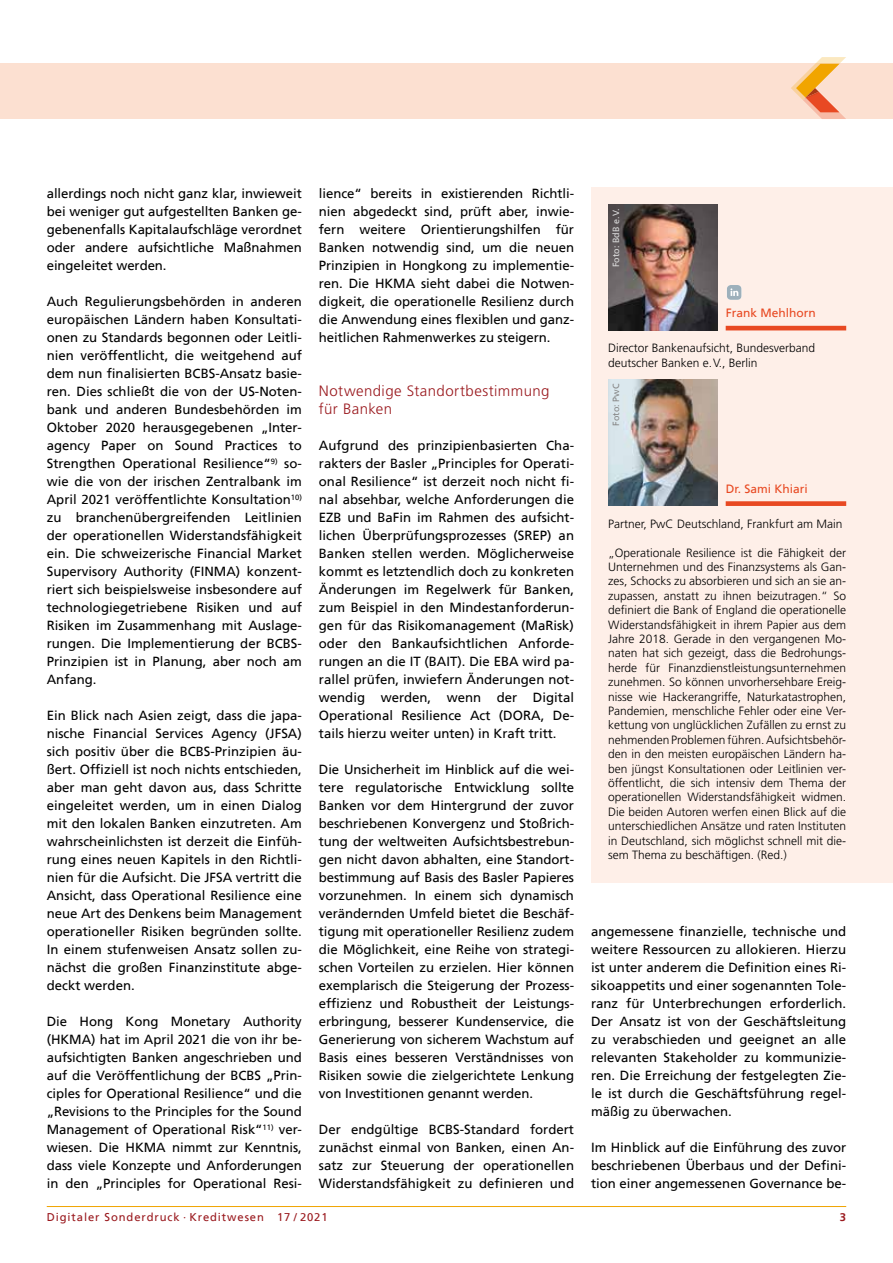
<style>
.page{position:relative;width:893px;height:1263px;background:#fff}
.page>*{position:absolute;margin:0;border:0;box-sizing:border-box;transform-origin:0 0}
.Zwischenüberschrift{font:300 15px/18px "Frutiger";letter-spacing:.03em;color:#9a191e}
.Fließtext{font:13.2px/18px "Frutiger";color:#000;text-align:justify}
.Vorspann{font:300 12px/14.4px "Frutiger";color:#000;text-align:justify}
.Autoreninformation{font:300 12px/14.4px "Frutiger";color:#000}
.Autor_Bild_2_Autoren{font:12px "Frutiger";color:#e84922}
.t1{font:11.25px "Frutiger";letter-spacing:.08em;color:#9a191e}
.t2{font:700 11.25px "Frutiger";color:#9a191e}
.Fußnote{font:9px "Frutiger";color:#dadada}
.Fußnote-2{font:9px "Frutiger";color:#878787}
</style>
<div class="page">
<hr style="left:47px;top:1206px;width:799px;height:1px;background:#f0a400">
<div style="left:0;top:64px;width:893px;height:55px;background:#fce0d1"></div>
<svg style="left:791px;top:57px;width:55px;height:62px"></svg>
<div style="left:591px;top:187px;width:302px;height:695px;background:#feefe8"></div>
<img style="left:608px;top:204px;width:109px;height:126px">
<hr style="left:726px;top:326px;width:120px;height:4px;background:#e84922">
<svg style="left:727px;top:285px;width:15px;height:15px"></svg>
<img style="left:608px;top:380px;width:109px;height:126px">
<div style="left:726px;top:501px;width:120px;height:5px;background:#e84922"></div>
<p class="Fließtext" style="left:47px;top:185px;width:257px">allerdings noch nicht ganz klar, inwieweit bei weniger gut aufgestellten Banken ge&shy;gebenenfalls Kapitalaufschläge verordnet oder andere aufsichtliche Maßnahmen eingeleitet werden.</p>
<p class="Fließtext" style="left:47px;top:293px;width:257px">Auch Regulierungsbehörden in anderen europäischen Ländern haben Konsultati&shy;onen zu Standards begonnen oder Leitli&shy;nien veröffentlicht, die weitgehend auf dem nun finalisierten BCBS-Ansatz basie&shy;ren. Dies schließt die von der US-Noten&shy;bank und anderen Bundesbehörden im Oktober 2020 herausgegebenen „Inter&shy;agency Paper on Sound Practices to Strengthen Operational Resilience“<sup>9)</sup> so&shy;wie die von der irischen Zentralbank im April 2021 veröffentlichte Konsultation<sup>10) </sup>zu branchenübergreifenden Leitlinien der operationellen Widerstandsfähigkeit ein. Die schweizerische Financial Market Supervisory Authority (FINMA) konzent&shy;riert sich beispielsweise insbesondere auf technologiegetriebene Risiken und auf Risiken im Zusammenhang mit Auslage&shy;rungen. Die Implementierung der BCBS-Prinzipien ist in Planung, aber noch am Anfang.</p>
<p class="Fließtext" style="left:47px;top:707px;width:257px">Ein Blick nach Asien zeigt, dass die japa&shy;nische Financial Services Agency (JFSA) sich positiv über die BCBS-Prinzipien äu&shy;ßert. Offiziell ist noch nichts entschieden, aber man geht davon aus, dass Schritte eingeleitet werden, um in einen Dialog mit den lokalen Banken einzutreten. Am wahrscheinlichsten ist derzeit die Einfüh&shy;rung eines neuen Kapitels in den Richtli&shy;nien für die Aufsicht. Die JFSA vertritt die Ansicht, dass Operational Resilience eine neue Art des Denkens beim Management operationeller Risiken begründen sollte.<br>In einem stufenweisen Ansatz sollen zu&shy;nächst die großen Finanzinstitute abge&shy;deckt werden.</p>
<p class="Fließtext" style="left:47px;top:1013px;width:257px">Die Hong Kong Monetary Authority (HKMA) hat im April 2021 die von ihr be&shy;aufsichtigten Banken angeschrieben und auf die Veröffentlichung der BCBS „Prin&shy;ciples for Operational Resilience“ und die „Revisions to the Principles for the Sound Management of Operational Risk“<sup>11)</sup> ver&shy;wiesen. Die HKMA nimmt zur Kenntnis, dass viele Konzepte und Anforderungen in den „Principles for Operational Resi-</p>
<p class="Fließtext" style="left:319px;top:185px;width:257px">lience“ bereits in existierenden Richtli&shy;nien abgedeckt sind, prüft aber, inwie&shy;fern weitere Orientierungshilfen für Banken notwendig sind, um die neuen Prinzipien in Hongkong zu implementie&shy;ren. Die HKMA sieht dabei die Notwen&shy;digkeit, die operationelle Resilienz durch die Anwendung eines flexiblen und ganz&shy;heitlichen Rahmenwerkes zu steigern.</p>
<p class="Zwischenüberschrift" style="left:319px;top:382px;width:232px">Notwendige Standortbestimmung für Banken</p>
<p class="Fließtext" style="left:319px;top:437px;width:257px">Aufgrund des prinzipienbasierten Cha&shy;rakters der Basler „Principles for Operati&shy;onal Resilience“ ist derzeit noch nicht fi&shy;nal absehbar, welche Anforderungen die EZB und BaFin im Rahmen des aufsicht&shy;lichen Überprüfungsprozesses (SREP) an Banken stellen werden. Möglicherweise kommt es letztendlich doch zu konkreten Änderungen im Regelwerk für Banken, zum Beispiel in den Mindestanforderun&shy;gen für das Risikomanagement (MaRisk) oder den Bankaufsichtlichen Anforde&shy;rungen an die IT (BAIT). Die EBA wird pa&shy;rallel prüfen, inwiefern Änderungen not&shy;wendig werden, wenn der Digital Operational Resilience Act (DORA, De&shy;tails hierzu weiter unten) in Kraft tritt.</p>
<p class="Fließtext" style="left:319px;top:761px;width:257px">Die Unsicherheit im Hinblick auf die wei&shy;tere regulatorische Entwicklung sollte Banken vor dem Hintergrund der zuvor beschriebenen Konvergenz und Stoßrich&shy;tung der weltweiten Aufsichtsbestrebun&shy;gen nicht davon abhalten, eine Standort&shy;bestimmung auf Basis des Basler Papieres vorzunehmen. In einem sich dynamisch verändernden Umfeld bietet die Beschäf&shy;tigung mit operationeller Resilienz zudem die Möglichkeit, eine Reihe von strategi&shy;schen Vorteilen zu erzielen. Hier können exemplarisch die Steigerung der Prozess&shy;effizienz und Robustheit der Leistungs&shy;erbringung, besserer Kundenservice, die Generierung von sicherem Wachstum auf Basis eines besseren Verständnisses von Risiken sowie die zielgerichtete Lenkung von Investitionen genannt werden.</p>
<p class="Fließtext" style="left:319px;top:1121px;width:257px">Der endgültige BCBS-Standard fordert zunächst einmal von Banken, einen An&shy;satz zur Steuerung der operationellen Widerstandsfähigkeit zu definieren und</p>
<p class="Fußnote" style="left:612px;top:267px;width:60px;rotate:-90deg">Foto: BdB e.V.</p>
<p class="Autor_Bild_2_Autoren" style="left:726px;top:308px;width:92px">Frank Mehlhorn</p>
<p class="Autoreninformation" style="left:608px;top:341px;width:209px">Director Bankenaufsicht, Bundesverband deutscher Banken e.V., Berlin</p>
<p class="Fußnote-2" style="left:612px;top:426px;width:44px;rotate:-90deg">Foto: PwC</p>
<p class="Autor_Bild_2_Autoren" style="left:726px;top:483px;width:84px">Dr. Sami Khiari</p>
<p class="Autoreninformation" style="left:608px;top:517px;width:236px">Partner, PwC Deutschland, Frankfurt am Main</p>
<p class="Vorspann" style="left:608px;top:545px;width:240px">„Operationale Resilience ist die Fähigkeit der Unternehmen und des Finanzsystems als Gan&shy;zes, Schocks zu absorbieren und sich an sie an&shy;zupassen, anstatt zu ihnen beizutragen.“ So definiert die Bank of England die operationelle Widerstandsfähigkeit in ihrem Papier aus dem Jahre 2018. Gerade in den vergangenen Mo&shy;naten hat sich gezeigt, dass die Bedrohungs&shy;herde für Finanzdienstleistungsunternehmen zunehmen. So können unvorhersehbare Ereig&shy;nisse wie Hackerangriffe, Naturkatastrophen, Pandemien, menschliche Fehler oder eine Ver&shy;kettung von unglücklichen Zufällen zu ernst zu nehmenden Problemen führen. Aufsichtsbehör&shy;den in den meisten europäischen Ländern ha&shy;ben jüngst Konsultationen oder Leitlinien ver&shy;öffentlicht, die sich intensiv dem Thema der operationellen Widerstandsfähigkeit widmen.<br>Die beiden Autoren werfen einen Blick auf die unterschiedlichen Ansätze und raten Instituten in Deutschland, sich möglichst schnell mit die&shy;sem Thema zu beschäftigen. (Red.)</p>
<p class="Fließtext" style="left:591px;top:923px;width:257px">angemessene finanzielle, technische und weitere Ressourcen zu allokieren. Hierzu ist unter anderem die Definition eines Ri&shy;sikoappetits und einer sogenannten Tole&shy;ranz für Unterbrechungen erforderlich.<br>Der Ansatz ist von der Geschäftsleitung zu verabschieden und geeignet an alle relevanten Stakeholder zu kommunizie&shy;ren. Die Erreichung der festgelegten Zie&shy;le ist durch die Geschäftsführung regel&shy;mäßig zu überwachen.</p>
<p class="Fließtext" style="left:591px;top:1139px;width:257px">Im Hinblick auf die Einführung des zuvor beschriebenen Überbaus und der Defini&shy;tion einer angemessenen Governance be-</p>
<p class="t1" style="left:47px;top:1211px;width:282px">Digitaler Sonderdruck · Kreditwesen 17 / 2021</p>
<p class="t2" style="left:840px;top:1211px;width:8px">3</p>
</div>
